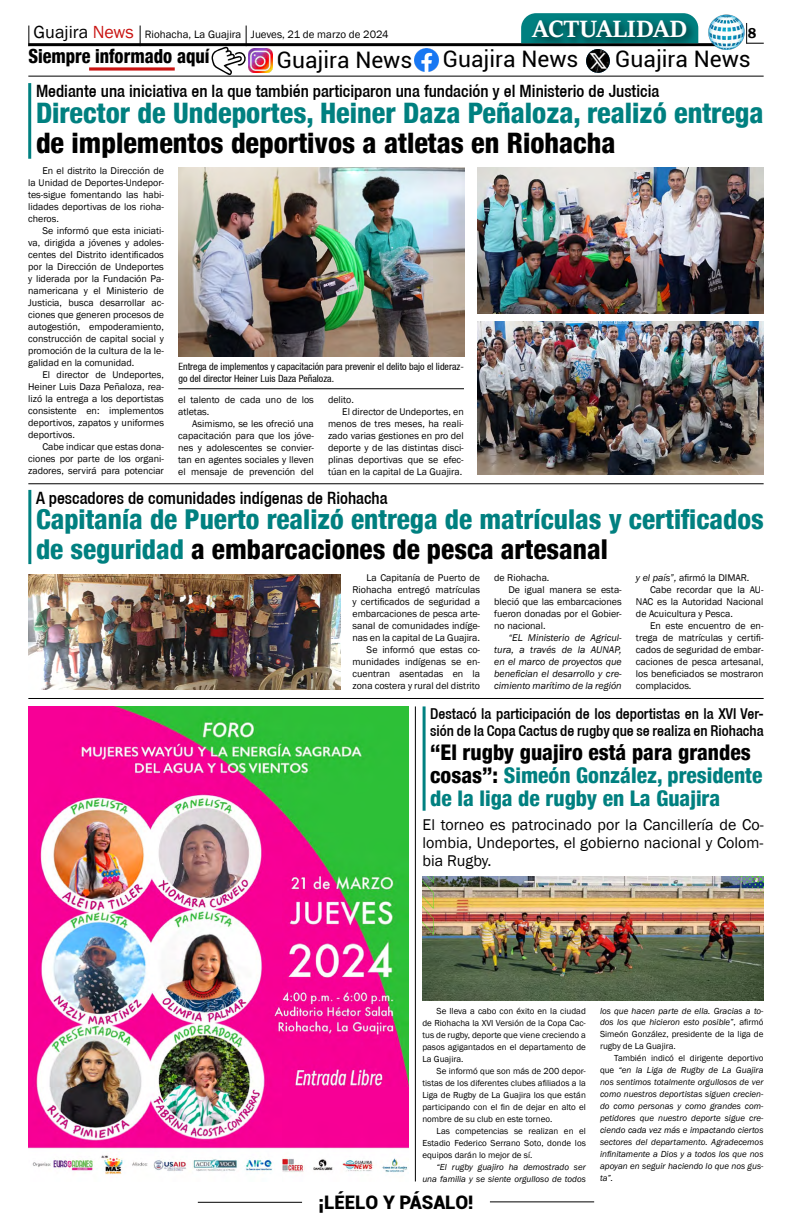
<style>
.page{position:relative;width:792px;height:1224px;background:#fff}
.page>*{position:absolute;margin:0;border:0;box-sizing:border-box;transform-origin:0 0}
.t1{font:800 condensed 28.2px "Helvetica 87";color:#008080}
.t2{font:800 condensed 28.2px "Helvetica 87";color:#000}
.t3{font:800 condensed 27.4px/29px "Helvetica 87";color:#008080}
.t4{font:700 26px "Sitka Heading";color:#fff}
.t5{font:22.8px "Roboto";color:#000}
.t6{font:800 condensed 21.6px/22.9px "Helvetica 87";color:#008080}
.t7{font:800 condensed 19.5px "Helvetica 87";color:#000;scale:.93 1}
.t8{font:900 18.7px "Roboto";color:#000}
.t9{font:500 condensed 17px "Helvetica 67";color:#000}
.t10{font:16px/18px "Franklin Gothic";color:#000;text-align:justify}
.t11{font:500 condensed 15px/17px "Helvetica 67";color:#000}
.t12{font:600 14.7px "Franklin Gothic";color:#000}
.t13{font:11px "Franklin Gothic";color:#000}
.t14{font:10px/12px "Franklin Gothic";color:#000;text-align:justify}
.t15{font:italic 10px/12px "Franklin Gothic";color:#000;text-align:justify}
.t16{font:condensed 10px/12px "Helvetica 57";color:#000}
.t17{font:italic 9px/12px "Franklin Gothic";color:#000;text-align:justify}
.t18{font:9px/12px "Franklin Gothic";color:#000;text-align:justify}
.s1{font-size:18px}
.s2{font-size:18px;color:#c91311}
.s3{color:#000}
.s4{font-style:italic}
.s5{font-style:normal}
</style>
<div class="page">
<hr style="left:198px;top:1202px;width:104px;height:1px;background:#000">
<hr style="left:490px;top:1201px;width:104px;height:1px;background:#000">
<hr style="left:28px;top:43px;width:688px;height:3px;background:#000">
<svg style="left:746px;top:23px;width:18px;height:21px"></svg>
<svg style="left:28px;top:26px;width:1px;height:20px"></svg>
<svg style="left:140px;top:26px;width:1px;height:18px"></svg>
<img style="left:708px;top:14px;width:37px;height:36px">
<img style="left:415px;top:48px;width:24px;height:24px">
<img style="left:248px;top:49px;width:24px;height:23px">
<img style="left:586px;top:49px;width:24px;height:24px;border-radius:12px">
<svg style="left:211px;top:26px;width:36px;height:50px"></svg>
<svg style="left:89px;top:67px;width:86px;height:4px"></svg>
<hr style="left:28px;top:76px;width:736px;height:1px;background:#000">
<svg style="left:521px;top:13px;width:177px;height:30px"></svg>
<div style="left:528px;top:16px;width:169px;height:32px;background:#000;opacity:.75"></div>
<hr style="left:28px;top:698px;width:736px;height:1px;background:#000">
<hr style="left:28px;top:484px;width:736px;height:1px;background:#000">
<hr style="left:415px;top:706px;width:1px;height:475px;background:#000">
<img style="left:29px;top:706px;width:379px;height:469px">
<hr style="left:28px;top:83px;width:3px;height:76px;background:#008080">
<hr style="left:28px;top:490px;width:3px;height:74px;background:#008080">
<hr style="left:423px;top:706px;width:3px;height:105px;background:#008080">
<hr style="left:178px;top:388px;width:286px;height:1px;background:#000">
<img style="left:478px;top:321px;width:286px;height:154px">
<img style="left:478px;top:167px;width:286px;height:146px">
<img style="left:178px;top:167px;width:286px;height:189px">
<img style="left:28px;top:574px;width:312px;height:115px">
<img style="left:422px;top:877px;width:342px;height:123px">
<h3 class="t4" style="left:533px;top:10px;width:156px">ACTUALIDAD</h3>
<p class="t13" style="left:34px;top:28px;width:356px"><span class="s1">Guajira</span> <span class="s2">News</span> Riohacha, La Guajira Jueves, 21 de marzo de 2024</p>
<h3 class="t12" style="left:748px;top:24px;width:10px">8</h3>
<h3 class="t7" style="left:28px;top:44px;width:196px">Siempre informado aquí</h3>
<h3 class="t5" style="left:277px;top:44px;width:137px">Guajira News</h3>
<h3 class="t5" style="left:443px;top:43px;width:137px">Guajira News</h3>
<h3 class="t5" style="left:615px;top:43px;width:137px">Guajira News</h3>
<h3 class="t9" style="left:36px;top:81px;width:625px">Mediante una iniciativa en la que también participaron una fundación y el Ministerio de Justicia</h3>
<h1 class="t1" style="left:36px;top:96px;width:729px">Director de Undeportes, Heiner Daza Peñaloza, realizó entrega</h1>
<h1 class="t2" style="left:36px;top:126px;width:581px">de implementos deportivos a atletas en Riohacha</h1>
<p class="t14" style="left:28px;top:165px;width:137px;text-indent:14px">En el distrito la Dirección de la Unidad de Deportes-Undepor&shy;tes-sigue fomentando las habi&shy;lidades deportivas de los rioha&shy;cheros.</p>
<p class="t14" style="left:28px;top:225px;width:137px;text-indent:14px">Se informó que esta iniciati&shy;va, dirigida a jóvenes y adoles&shy;centes del Distrito identificados por la Dirección de Undeportes y liderada por la Fundación Pa&shy;namericana y el Ministerio de Justicia, busca desarrollar ac&shy;ciones que generen procesos de autogestión, empoderamiento, construcción de capital social y promoción de la cultura de la le&shy;galidad en la comunidad.</p>
<p class="t14" style="left:28px;top:369px;width:137px;text-indent:14px">El director de Undeportes, Heiner Luis Daza Peñaloza, rea&shy;lizó la entrega a los deportistas consistente en: implementos deportivos, zapatos y uniformes deportivos.</p>
<p class="t14" style="left:28px;top:441px;width:137px;text-indent:14px">Cabe indicar que estas dona&shy;ciones por parte de los organi&shy;zadores, servirá para potenciar</p>
<p class="t16" style="left:178px;top:360px;width:287px">Entrega de implementos y capacitación para prevenir el delito bajo el lideraz&shy;go del director Heiner Luis Daza Peñaloza.</p>
<p class="t14" style="left:178px;top:394px;width:137px">el talento de cada uno de los atletas.</p>
<p class="t14" style="left:178px;top:418px;width:137px;text-indent:14px">Asimismo, se les ofreció una capacitación para que los jóve&shy;nes y adolescentes se convier&shy;tan en agentes sociales y lleven el mensaje de prevención del</p>
<p class="t14" style="left:328px;top:394px;width:27px">delito.</p>
<p class="t14" style="left:342px;top:406px;width:123px">El director de Undeportes, en</p>
<p class="t14" style="left:328px;top:418px;width:137px">menos de tres meses, ha reali-</p>
<p class="t14" style="left:328px;top:430px;width:137px">zado varias gestiones en pro del</p>
<p class="t14" style="left:328px;top:442px;width:137px">deporte y de las distintas disci-</p>
<p class="t14" style="left:328px;top:454px;width:137px">plinas deportivas que se efec-</p>
<p class="t14" style="left:328px;top:466px;width:136px">túan en la capital de La Guajira.</p>
<h3 class="t9" style="left:36px;top:488px;width:353px">A pescadores de comunidades indígenas de Riohacha</h3>
<h2 class="t3" style="left:36px;top:505px;width:729px">Capitanía de Puerto realizó entrega de matrículas y certificados de seguridad <span class="s3">a embarcaciones de pesca artesanal</span></h2>
<p class="t14" style="left:352px;top:572px;width:129px;text-align:right">La Capitanía de Puerto de<br>Riohacha entregó matrículas y certificados de seguridad a embarcaciones de pesca arte&shy;sanal de comunidades indíge&shy;nas en la capital de La Guajira.<br>Se informó que estas co&shy;munidades indígenas se en&shy;cuentran asentadas en la zona costera y rural del distrito</p>
<p class="t14" style="left:494px;top:572px;width:57px">de Riohacha.</p>
<p class="t14" style="left:508px;top:584px;width:115px">De igual manera se esta-</p>
<p class="t14" style="left:494px;top:596px;width:129px">bleció que las embarcaciones</p>
<p class="t14" style="left:494px;top:608px;width:129px">fueron donadas por el Gobier-</p>
<p class="t14" style="left:494px;top:620px;width:53px">no nacional.</p>
<p class="t15" style="left:494px;top:632px;width:129px;text-indent:14px">“EL Ministerio de Agricul&shy;tura, a través de la AUNAP, en el marco de proyectos que benefician el desarrollo y cre&shy;cimiento marítimo de la región</p>
<p class="t14" style="left:636px;top:572px;width:115px"><span class="s4">y el país”,</span> afirmó la DIMAR.</p>
<p class="t14" style="left:650px;top:584px;width:115px">Cabe recordar que la AU-</p>
<p class="t14" style="left:636px;top:596px;width:129px">NAC es la Autoridad Nacional</p>
<p class="t14" style="left:636px;top:608px;width:99px">de Acuicultura y Pesca.</p>
<p class="t14" style="left:650px;top:620px;width:115px">En este encuentro de en-</p>
<p class="t14" style="left:636px;top:632px;width:129px">trega de matrículas y certifi-</p>
<p class="t14" style="left:636px;top:644px;width:129px">cados de seguridad de embar-</p>
<p class="t14" style="left:636px;top:656px;width:129px">caciones de pesca artesanal,</p>
<p class="t14" style="left:636px;top:668px;width:129px">los beneficiados se mostraron</p>
<p class="t14" style="left:636px;top:680px;width:57px">complacidos.</p>
<h3 class="t11" style="left:430px;top:705px;width:335px">Destacó la participación de los deportistas en la XVI Ver&shy;sión de la Copa Cactus de rugby que se realiza en Riohacha</h3>
<h3 class="t6" style="left:430px;top:740px;width:334px"><span class="s3">“El rugby guajiro está para grandes cosas”:</span> Simeón González, presidente de la liga de rugby en La Guajira</h3>
<h3 class="t10" style="left:423px;top:816px;width:343px">El torneo es patrocinado por la Cancillería de Co&shy;lombia, Undeportes, el gobierno nacional y Colom&shy;bia Rugby.</h3>
<p class="t18" style="left:422px;top:1005px;width:165px;text-indent:14px">Se lleva a cabo con éxito en la ciudad de Riohacha la XVI Versión de la Copa Cac&shy;tus de rugby, deporte que viene creciendo a pasos agigantados en el departamento de La Guajira.</p>
<p class="t18" style="left:422px;top:1065px;width:165px;text-indent:14px">Se informó que son más de 200 depor&shy;tistas de los diferentes clubes afiliados a la Liga de Rugby de La Guajira los que están participando con el fin de dejar en alto el nombre de su club en este torneo.</p>
<p class="t18" style="left:422px;top:1125px;width:165px;text-indent:14px">Las competencias se realizan en el Estadio Federico Serrano Soto, donde los equipos darán lo mejor de sí.</p>
<p class="t17" style="left:422px;top:1161px;width:165px;text-align:right">“El rugby guajiro ha demostrado ser una familia y se siente orgulloso de todos</p>
<h3 class="t8" style="left:318px;top:1189px;width:157px">¡LÉELO Y PÁSALO!</h3>
<p class="t17" style="left:600px;top:1005px;width:165px">los que hacen parte de ella. Gracias a to&shy;dos los que hicieron esto posible”<span class="s5">, afirmó Simeón González, presidente de la liga de rugby de La Guajira.</span></p>
<p class="t17" style="left:600px;top:1053px;width:165px;text-indent:14px"><span class="s5">También indicó el dirigente deportivo que</span> “en la Liga de Rugby de La Guajira nos sentimos totalmente orgullosos de ver como nuestros deportistas siguen crecien&shy;do como personas y como grandes com&shy;petidores que nuestro deporte sigue cre&shy;ciendo cada vez más e impactando ciertos sectores del departamento. Agradecemos infinitamente a Dios y a todos los que nos apoyan en seguir haciendo lo que nos gus&shy;ta”.</p>
</div>
